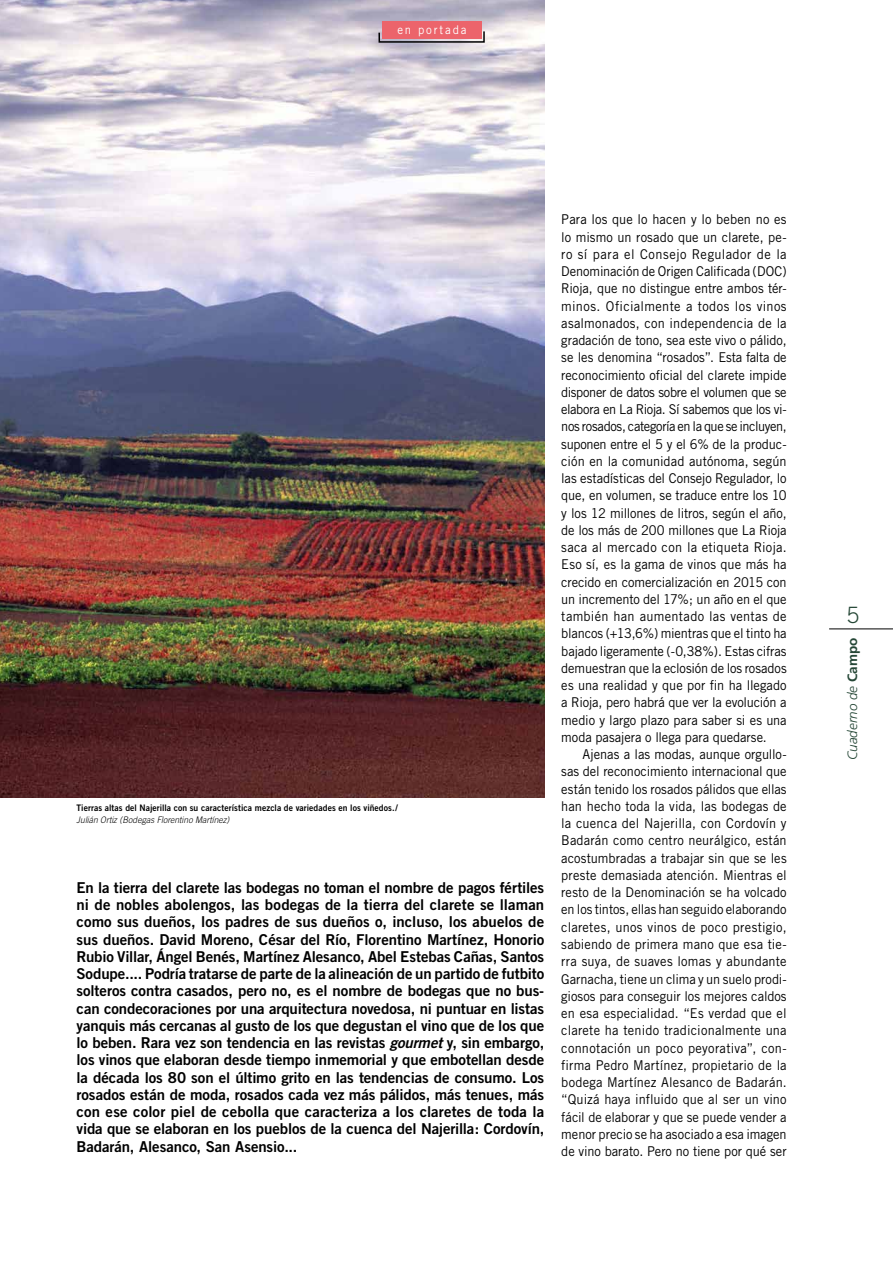
<style>
.page{position:relative;width:893px;height:1263px;background:#fff}
.page>*{position:absolute;margin:0;border:0;box-sizing:border-box;transform-origin:0 0}
.t1{font:300 22.5px "Trade Gothic";color:#254736}
.t2{font:15px/17.2px "Trade Gothic Bold Two";letter-spacing:-.005em;color:#000;text-align:justify}
.t3{font:13.5px/17.2px "Trade Gothic";letter-spacing:-.005em;color:#000;text-align:justify;scale:.95 1}
.t4{font:italic 300 13.5px "Frutiger";color:#254736}
.t5{font:12px "Trade Gothic";letter-spacing:.16em;color:#fff;scale:.95 1}
.t6{font:9px "Trade Gothic Bold Two";letter-spacing:.01em;color:#000;scale:.95 1}
.t7{font:italic 300 9px "Trade Gothic";letter-spacing:.005em;color:#000;scale:.95 1}
.s1{font-style:italic}
.s2{font-weight:700;font-style:normal}
</style>
<div class="page">
<img style="left:0;top:0;width:544px;height:798px">
<svg style="left:378px;top:30px;width:107px;height:13px"></svg>
<div style="left:382px;top:21px;width:99px;height:18px;background:#ec646b"></div>
<hr style="left:829px;top:628px;width:64px;height:1px;background:#000">
<p class="t5" style="left:397px;top:23px;width:74px">en portada</p>
<p class="t6" style="left:77px;top:802px;width:340px">Tierras altas del Najerilla con su característica mezcla de variedades en los viñedos./</p>
<p class="t7" style="left:77px;top:814px;width:162px">Julián Ortiz (Bodegas Florentino Martínez)</p>
<p class="t2" style="left:77px;top:878px;width:469px">En la tierra del clarete las bodegas no toman el nombre de pagos fértiles ni de nobles abolengos, las bodegas de la tierra del clarete se llaman como sus dueños, los padres de sus dueños o, incluso, los abuelos de sus dueños. David Moreno, César del Río, Florentino Martínez, Honorio Rubio Villar, Ángel Benés, Martínez Alesanco, Abel Estebas Cañas, Santos Sodupe.... Podría tratarse de parte de la alineación de un partido de futbito solteros contra casados, pero no, es el nombre de bodegas que no bus&shy;can condecoraciones por una arquitectura novedosa, ni puntuar en listas yanquis más cercanas al gusto de los que degustan el vino que de los que lo beben. Rara vez son tendencia en las revistas <span class="s1">gourmet</span> y, sin embargo, los vinos que elaboran desde tiempo inmemorial y que embotellan desde la década los 80 son el último grito en las tendencias de consumo. Los rosados están de moda, rosados cada vez más pálidos, más tenues, más con ese color piel de cebolla que caracteriza a los claretes de toda la vida que se elaboran en los pueblos de la cuenca del Najerilla: Cordovín, Badarán, Alesanco, San Asensio...</p>
<p class="t3" style="left:561px;top:211px;width:239px">Para los que lo hacen y lo beben no es lo mismo un rosado que un clarete, pe&shy;ro sí para el Consejo Regulador de la Denominación de Origen Calificada (DOC)<br>Rioja, que no distingue entre ambos tér&shy;minos. Oficialmente a todos los vinos asalmonados, con independencia de la gradación de tono, sea este vivo o pálido, se les denomina “rosados”. Esta falta de reconocimiento oficial del clarete impide disponer de datos sobre el volumen que se elabora en La Rioja. Sí sabemos que los vi&shy;nos rosados, categoría en la que se incluyen, suponen entre el 5 y el 6% de la produc&shy;ción en la comunidad autónoma, según las estadísticas del Consejo Regulador, lo que, en volumen, se traduce entre los 10 y los 12 millones de litros, según el año, de los más de 200 millones que La Rioja saca al mercado con la etiqueta Rioja.<br>Eso sí, es la gama de vinos que más ha crecido en comercialización en 2015 con un incremento del 17%; un año en el que también han aumentado las ventas de blancos (+13,6%) mientras que el tinto ha bajado ligeramente (-0,38%). Estas cifras demuestran que la eclosión de los rosados es una realidad y que por fin ha llegado a Rioja, pero habrá que ver la evolución a medio y largo plazo para saber si es una moda pasajera o llega para quedarse.</p>
<p class="t3" style="left:561px;top:746px;width:239px;text-indent:21px">Ajenas a las modas, aunque orgullo&shy;sas del reconocimiento internacional que están tenido los rosados pálidos que ellas han hecho toda la vida, las bodegas de la cuenca del Najerilla, con Cordovín y Badarán como centro neurálgico, están acostumbradas a trabajar sin que se les preste demasiada atención. Mientras el resto de la Denominación se ha volcado en los tintos, ellas han seguido elaborando claretes, unos vinos de poco prestigio, sabiendo de primera mano que esa tie&shy;rra suya, de suaves lomas y abundante Garnacha, tiene un clima y un suelo prodi&shy;giosos para conseguir los mejores caldos en esa especialidad. “Es verdad que el clarete ha tenido tradicionalmente una connotación un poco peyorativa”, con&shy;firma Pedro Martínez, propietario de la bodega Martínez Alesanco de Badarán. “Quizá haya influido que al ser un vino fácil de elaborar y que se puede vender a menor precio se ha asociado a esa imagen de vino barato. Pero no tiene por qué ser</p>
<h1 class="t1" style="left:847px;top:601px;width:14px">5</h1>
<p class="t4" style="left:845px;top:760px;width:124px;rotate:-90deg">Cuaderno de <span class="s2">Campo</span></p>
</div>
